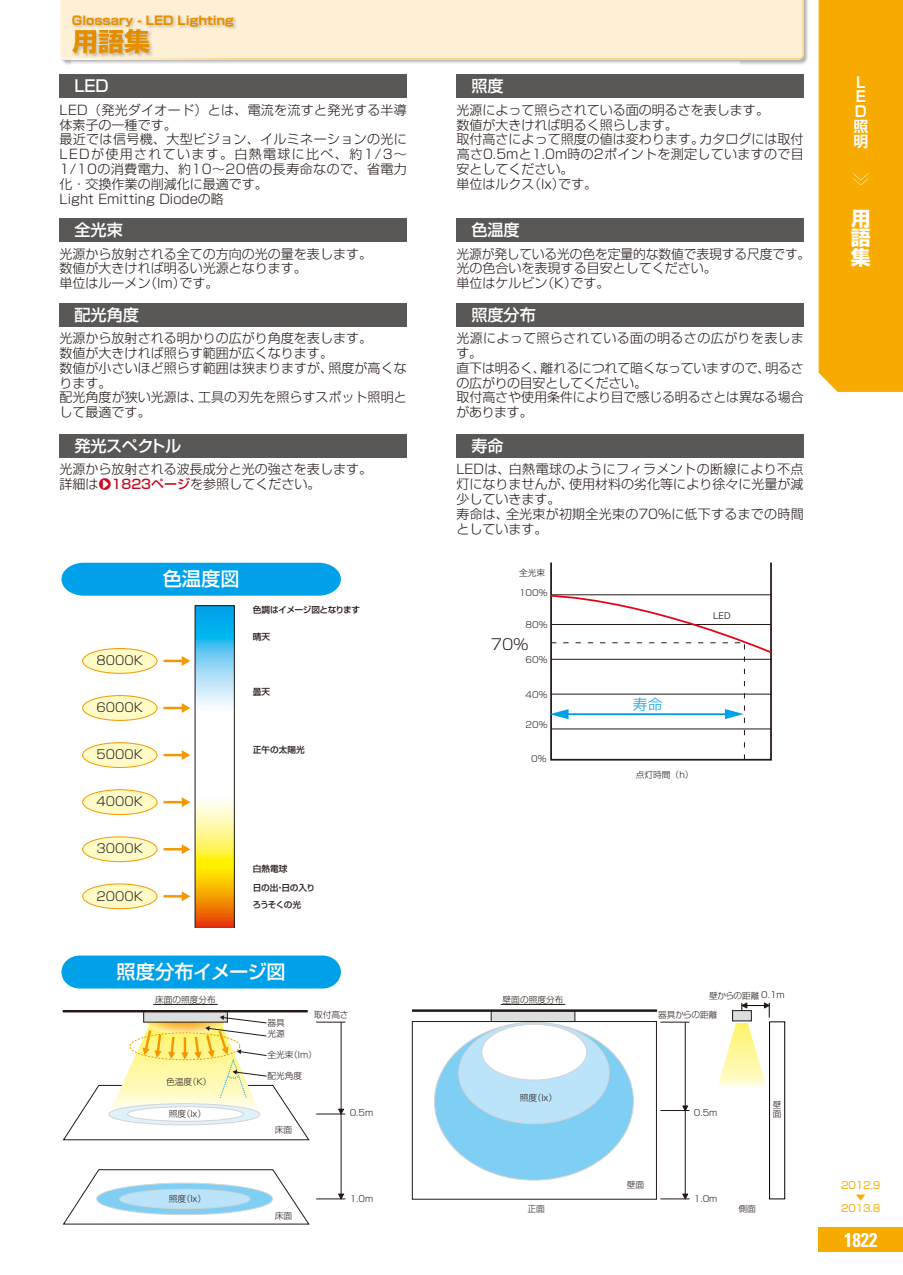
<style>
.page{position:relative;width:903px;height:1275px;background:#fff}
.page>*{position:absolute;margin:0;border:0;box-sizing:border-box;transform-origin:0 0}
.t1{font:700 26.07px "Shin Go Pro";color:#e48f00}
.t2{font:700 condensed 19.78px "Univers LT Std";color:#fff;scale:.95 1}
.t3{font:700 19.78px/19.4px "Shin Go Pro";color:#fff;text-align:justify}
.t4{font:500 19.25px "Shin Go Pro";letter-spacing:-.025em;color:#fff}
.t5{font:500 19.25px "Shin Go Pro";color:#fff}
.t6{font:500 16.1px "Shin Go Pro";color:#fff}
.t7{font:500 16.1px "Shin Go Pro";letter-spacing:-.03em;color:#fff}
.t8{font:700 14.88px/14.9px "Shin Go Pro De";color:#fff}
.t9{font:300 14.88px "Shin Go Pro";color:#231916}
.t10{font:300 14.88px "Shin Go Pro";color:#00a1e9}
.t11{font:300 12.95px/14.9px "Shin Go Pro";color:#231916}
.t12{font:300 12.95px/14.9px "Shin Go Pro";letter-spacing:.025em;color:#231916}
.t13{font:300 12.95px/14.9px "Shin Go Pro";letter-spacing:.02em;color:#231916}
.t14{font:300 12.25px "Shin Go Pro";color:#231916}
.t15{font:700 12.08px "Shin Go Pro";color:#e48f00}
.t16{font:9.97px/11.2px "Shin Go Pro";letter-spacing:-.025em;color:#f7ab00;text-align:center}
.t17{font:300 8.75px/8.8px "Shin Go Pro";color:#231916}
.t18{font:500 8.75px "Shin Go Pro";letter-spacing:-.015em;color:#231916}
.t19{font:500 8.75px "Shin Go Pro";letter-spacing:-.055em;color:#231916}
.t20{font:8.75px "Hira Kaku Pro W3";color:#231916}
.s1{font-family:"misumi mark";font-weight:400;color:#cb0a22}
.s2{font-weight:500;color:#cb0a22}
</style>
<div class="page">
<div style="left:819px;top:1227px;width:84px;height:25px;background:#f7ab00"></div>
<div style="left:819px;top:0;width:84px;height:392px;background:#f7ab00"></div>
<div style="left:60px;top:74px;width:347px;height:24px;background:#595857"></div>
<div style="left:60px;top:218px;width:347px;height:24px;background:#595857"></div>
<div style="left:456px;top:74px;width:348px;height:24px;background:#595857"></div>
<div style="left:456px;top:218px;width:348px;height:24px;background:#595857"></div>
<div style="left:60px;top:303px;width:347px;height:23px;background:#595857"></div>
<div style="left:456px;top:434px;width:348px;height:24px;background:#595857"></div>
<div style="left:60px;top:434px;width:347px;height:24px;background:#595857"></div>
<div style="left:456px;top:303px;width:348px;height:23px;background:#595857"></div>
<svg style="left:550px;top:594px;width:222px;height:166px"></svg>
<svg style="left:61px;top:955px;width:280px;height:34px;background:#0fa6ea"></svg>
<hr style="left:153px;top:1004px;width:65px;height:1px;background:#231916">
<hr style="left:501px;top:1004px;width:64px;height:1px;background:#231916">
<hr style="left:341px;top:1114px;width:1px;height:82px;background:#231916">
<svg style="left:660px;top:1022px;width:29px;height:1px"></svg>
<hr style="left:685px;top:1022px;width:1px;height:89px;background:#231916">
<hr style="left:685px;top:1111px;width:1px;height:85px;background:#231916">
<div style="left:412px;top:1021px;width:245px;height:178px;border:1px solid #231916"></div>
<div style="left:434px;top:1022px;width:199px;height:158px;background:#7fcef4;border-radius:50%"></div>
<div style="left:459px;top:1022px;width:150px;height:102px;background:#bbe3f9;border-radius:50%"></div>
<div style="left:482px;top:1024px;width:105px;height:56px;background:#fff;border-radius:50%"></div>
<div style="left:481px;top:1024px;width:106px;height:56px;border:1px solid #d3d4d4;border-radius:50%"></div>
<svg style="left:63px;top:1168px;width:282px;height:56px"></svg>
<div style="left:491px;top:1011px;width:84px;height:10px;background:#dcdddd"></div>
<div style="left:491px;top:1010px;width:84px;height:12px;border:1px solid #231916"></div>
<svg style="left:660px;top:1106px;width:29px;height:5px"></svg>
<svg style="left:660px;top:1194px;width:29px;height:6px"></svg>
<svg style="left:718px;top:1003px;width:52px;height:84px"></svg>
<div style="left:769px;top:1021px;width:16px;height:178px;border:1px solid #060202"></div>
<hr style="left:63px;top:1010px;width:245px;height:2px;background:#231916">
<svg style="left:62px;top:1011px;width:283px;height:130px"></svg>
<hr style="left:412px;top:1009px;width:245px;height:3px;background:#231916">
<svg style="left:61px;top:562px;width:280px;height:34px;background:#10a7ea"></svg>
<svg style="left:197px;top:607px;width:36px;height:319px"></svg>
<div style="left:195px;top:605px;width:40px;height:323px;border:1px solid #231916"></div>
<div style="left:83px;top:648px;width:74px;height:25px;background:#fffbc7;border-radius:50%"></div>
<div style="left:82px;top:648px;width:75px;height:26px;border:1px solid #f39800;border-radius:50%"></div>
<div style="left:83px;top:696px;width:74px;height:24px;background:#fffbc7;border-radius:50%"></div>
<div style="left:82px;top:695px;width:75px;height:26px;border:1px solid #f39800;border-radius:50%"></div>
<div style="left:83px;top:743px;width:74px;height:24px;background:#fffbc7;border-radius:50%"></div>
<div style="left:82px;top:742px;width:75px;height:26px;border:1px solid #f39800;border-radius:50%"></div>
<div style="left:83px;top:790px;width:74px;height:25px;background:#fffbc7;border-radius:50%"></div>
<div style="left:82px;top:789px;width:75px;height:26px;border:1px solid #f39800;border-radius:50%"></div>
<div style="left:83px;top:837px;width:74px;height:25px;background:#fffbc7;border-radius:50%"></div>
<div style="left:82px;top:837px;width:75px;height:25px;border:1px solid #f39800;border-radius:50%"></div>
<div style="left:83px;top:884px;width:74px;height:25px;background:#fffbc7;border-radius:50%"></div>
<div style="left:82px;top:884px;width:75px;height:25px;border:1px solid #f39800;border-radius:50%"></div>
<svg style="left:165px;top:656px;width:25px;height:10px"></svg>
<svg style="left:165px;top:703px;width:25px;height:10px"></svg>
<svg style="left:165px;top:750px;width:25px;height:10px"></svg>
<svg style="left:165px;top:797px;width:25px;height:10px"></svg>
<svg style="left:165px;top:844px;width:25px;height:10px"></svg>
<svg style="left:165px;top:891px;width:25px;height:10px"></svg>
<div style="left:60px;top:0;width:744px;height:60px;background:#fef0d4"></div>
<img style="left:72px;top:28px;width:668px;height:37px">
<img style="left:72px;top:43px;width:78px;height:11px">
<img style="left:72px;top:15px;width:663px;height:13px">
<div style="left:72px;top:28px;width:663px;height:15px;background:#fef0d4"></div>
<img style="left:72px;top:29px;width:78px;height:14px">
<p class="t15" style="left:72px;top:11px;width:164px">Glossary - LED Lighting</p>
<p class="t1" style="left:72px;top:21px;width:80px">用語集</p>
<p class="t6" style="left:74px;top:73px;width:36px">LED</p>
<p class="t6" style="left:471px;top:73px;width:34px">照度</p>
<p class="t12" style="left:60px;top:101px;width:349px">LED（発光ダイオード）とは、電流を流すと発光する半導体素子の一種です。<br>最近では信号機、大型ビジョン、イルミネーションの光に<br>LEDが使用されています。白熱電球に比べ、約1/3～<br>1/10の消費電力、約10～20倍の長寿命なので、省電力化・交換作業の削減化に最適です。<br>Light Emitting Diodeの略</p>
<p class="t11" style="left:456px;top:101px;width:349px">光源によって照らされている面の明るさを表します。<br>数値が大きければ明るく照らします。<br>取付高さによって照度の値は変わります。カタログには取付高さ0.5mと1.0m時の2ポイントを測定していますので目安としてください。<br>単位はルクス（lx）です。</p>
<p class="t6" style="left:74px;top:217px;width:50px">全光束</p>
<p class="t6" style="left:471px;top:217px;width:50px">色温度</p>
<p class="t11" style="left:60px;top:245px;width:314px">光源から放射される全ての方向の光の量を表します。数値が大きければ明るい光源となります。<br>単位はルーメン（lm）です。</p>
<p class="t11" style="left:456px;top:245px;width:355px">光源が発している光の色を定量的な数値で表現する尺度です。光の色合いを表現する目安としてください。<br>単位はケルビン（K）です。</p>
<p class="t6" style="left:74px;top:301px;width:66px">配光角度</p>
<p class="t6" style="left:471px;top:301px;width:66px">照度分布</p>
<p class="t11" style="left:60px;top:329px;width:349px">光源から放射される明かりの広がり角度を表します。<br>数値が大きければ照らす範囲が広くなります。<br>数値が小さいほど照らす範囲は狭まりますが、照度が高くなります。<br>配光角度が狭い光源は、工具の刃先を照らすスポット照明として最適です。</p>
<p class="t11" style="left:456px;top:329px;width:349px">光源によって照らされている面の明るさの広がりを表します。<br>直下は明るく、離れるにつれて暗くなっていますので、明るさの広がりの目安としてください。<br>取付高さや使用条件により目で感じる明るさとは異なる場合があります。</p>
<p class="t7" style="left:74px;top:433px;width:108px">発光スペクトル</p>
<p class="t6" style="left:471px;top:433px;width:34px">寿命</p>
<p class="t11" style="left:60px;top:460px;width:314px">光源から放射される波長成分と光の強さを表します。詳細は<span class="s1">a</span><span class="s2">1823ページ</span>を参照してください。</p>
<p class="t13" style="left:456px;top:460px;width:349px">LEDは、白熱電球のようにフィラメントの断線により不点灯になりませんが、使用材料の劣化等により徐々に光量が減少していきます。<br>寿命は、全光束が初期全光束の70%に低下するまでの時間としています。</p>
<p class="t14" style="left:97px;top:650px;width:48px">8000K</p>
<p class="t14" style="left:97px;top:697px;width:48px">6000K</p>
<p class="t14" style="left:97px;top:745px;width:48px">5000K</p>
<p class="t14" style="left:97px;top:792px;width:48px">4000K</p>
<p class="t14" style="left:97px;top:839px;width:48px">3000K</p>
<p class="t14" style="left:97px;top:886px;width:48px">2000K</p>
<p class="t5" style="left:163px;top:563px;width:78px">色温度図</p>
<p class="t19" style="left:253px;top:602px;width:109px">色調はイメージ図となります</p>
<p class="t18" style="left:253px;top:629px;width:19px">晴天</p>
<p class="t18" style="left:253px;top:684px;width:19px">曇天</p>
<p class="t18" style="left:253px;top:743px;width:54px">正午の太陽光</p>
<p class="t18" style="left:253px;top:862px;width:36px">白熱電球</p>
<p class="t18" style="left:253px;top:880px;width:64px">日の出・日の入り</p>
<p class="t18" style="left:252px;top:897px;width:50px">ろうそくの光</p>
<p class="t4" style="left:117px;top:955px;width:171px">照度分布イメージ図</p>
<p class="t17" style="left:519px;top:567px;width:28px">全光束</p>
<p class="t17" style="left:519px;top:588px;width:30px">100%</p>
<p class="t17" style="left:526px;top:620px;width:23px">80%</p>
<p class="t9" style="left:491px;top:632px;width:39px">70%</p>
<p class="t17" style="left:526px;top:654px;width:23px">60%</p>
<p class="t17" style="left:526px;top:690px;width:23px">40%</p>
<p class="t17" style="left:526px;top:719px;width:23px">20%</p>
<p class="t17" style="left:531px;top:753px;width:17px">0%</p>
<p class="t17" style="left:155px;top:994px;width:62px">床面の照度分布</p>
<p class="t17" style="left:503px;top:994px;width:62px">壁面の照度分布</p>
<p class="t17" style="left:267px;top:1017px;width:19px">器具</p>
<p class="t17" style="left:267px;top:1029px;width:19px">光源</p>
<p class="t17" style="left:314px;top:1009px;width:36px">取付高さ</p>
<p class="t17" style="left:166px;top:1076px;width:47px">色温度（K）</p>
<p class="t17" style="left:169px;top:1108px;width:39px">照度（lx）</p>
<p class="t17" style="left:267px;top:1050px;width:51px">全光束（lm）</p>
<p class="t17" style="left:267px;top:1070px;width:36px">配光角度</p>
<p class="t17" style="left:275px;top:1124px;width:19px">床面</p>
<p class="t17" style="left:350px;top:1107px;width:25px">0.5m</p>
<p class="t17" style="left:520px;top:1092px;width:39px">照度（lx）</p>
<p class="t20" style="left:713px;top:608px;width:19px">LED</p>
<p class="t10" style="left:633px;top:692px;width:31px">寿命</p>
<p class="t17" style="left:636px;top:769px;width:59px">点灯時間（h）</p>
<p class="t17" style="left:709px;top:990px;width:77px">壁からの距離 0.1m</p>
<p class="t17" style="left:658px;top:1009px;width:61px">器具からの距離</p>
<p class="t17" style="left:627px;top:1179px;width:19px">壁面</p>
<p class="t17" style="left:694px;top:1107px;width:25px">0.5m</p>
<p class="t17" style="left:773px;top:1100px;width:10px">壁面</p>
<p class="t17" style="left:169px;top:1193px;width:39px">照度（lx）</p>
<p class="t17" style="left:275px;top:1210px;width:19px">床面</p>
<p class="t17" style="left:350px;top:1194px;width:25px">1.0m</p>
<p class="t17" style="left:694px;top:1194px;width:25px">1.0m</p>
<p class="t17" style="left:527px;top:1203px;width:19px">正面</p>
<p class="t17" style="left:738px;top:1203px;width:19px">側面</p>
<p class="t8" style="left:853px;top:73px;width:16px">L<br>E<br>D照明</p>
<p class="t3" style="left:851px;top:207px;width:21px">用語集</p>
<p class="t16" style="left:841px;top:1179px;width:40px">2012.9 ▼<br>2013.8</p>
<p class="t2" style="left:844px;top:1228px;width:37px">1822</p>
</div>
